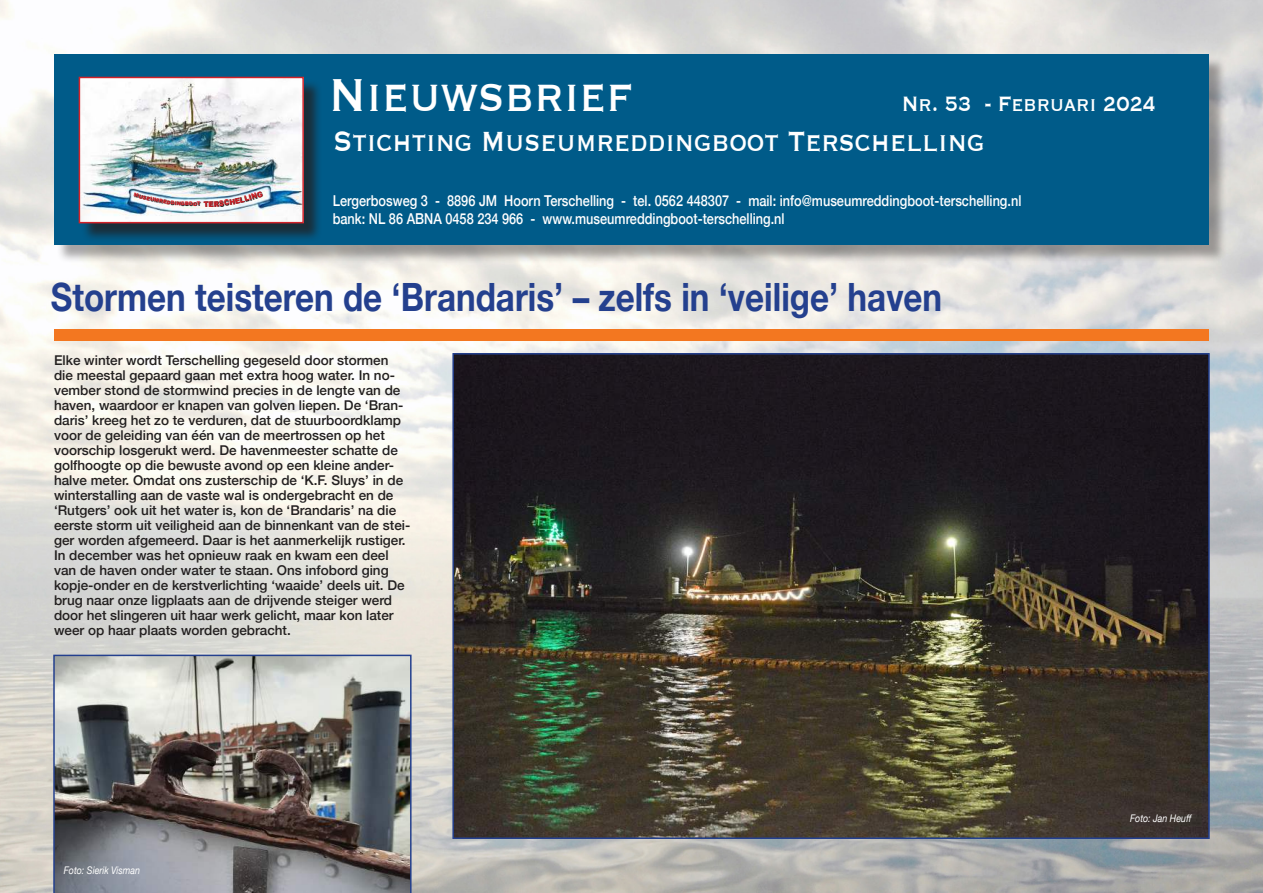
<style>
.page{position:relative;width:1263px;height:893px;background:#fff}
.page>*{position:absolute;margin:0;border:0;box-sizing:border-box;transform-origin:0 0}
.t1{font:60px "Copperplate";color:#fff;scale:.8 1}
.t2{font:700 39px "Helvetica Neue";color:#24408e;scale:.85 1}
.t3{font:36px "Copperplate";color:#fff;scale:.8 1}
.t4{font:27px "Copperplate";color:#fff;scale:.8 1}
.t5{font:500 15px/18px "Helvetica Neue";color:#fff;scale:.85 1}
.t6{font:500 13.5px/15px "Helvetica Neue";color:#221f1f}
.t7{font:italic 10.5px "Helvetica Neue";color:#fff;scale:.85 1}
</style>
<div class="page">
<img style="left:0;top:0;width:1263px;height:893px">
<img style="left:455px;top:356px;width:752px;height:480px">
<div style="left:452px;top:353px;width:758px;height:486px;border:2px solid #24408e"></div>
<div style="left:56px;top:56px;width:1172px;height:208px;background:#221f1f;opacity:.4"></div>
<div style="left:54px;top:54px;width:1155px;height:191px;background:#005b89"></div>
<div style="left:54px;top:329px;width:1155px;height:11px;background:#f37720"></div>
<div style="left:81px;top:79px;width:241px;height:163px;background:#221f1f;opacity:.75"></div>
<img style="left:82px;top:80px;width:219px;height:140px">
<div style="left:79px;top:77px;width:225px;height:146px;border:2px solid #d12229"></div>
<img style="left:53px;top:655px;width:359px;height:238px">
<svg style="left:134px;top:191px;width:129px;height:16px;background:#d8e3e8"></svg>
<h1 class="t1" style="left:329px;top:55px;width:382px">Nieuwsbrief</h1>
<h3 class="t3" style="left:333px;top:118px;width:816px">Stichting Museumreddingboot Terschelling</h3>
<h3 class="t4" style="left:902px;top:86px;width:319px">Nr. 53 - Februari 2024</h3>
<p class="t5" style="left:333px;top:193px;width:812px">Lergerbosweg 3 - 8896 JM Hoorn Terschelling - tel. 0562 448307 - mail: info@museumreddingboot-terschelling.nl bank: NL 86 ABNA 0458 234 966 - www.museumreddingboot-terschelling.nl</p>
<h2 class="t2" style="left:51px;top:283px;width:1050px">Stormen teisteren de ‘Brandaris’ – zelfs in ‘veilige’ haven</h2>
<p class="t6" style="left:54px;top:354px;width:358px">Elke winter wordt Terschelling gegeseld door stormen die meestal gepaard gaan met extra hoog water. In no&shy;vember stond de stormwind precies in de lengte van de haven, waardoor er knapen van golven liepen. De ‘Bran&shy;daris’ kreeg het zo te verduren, dat de stuurboordklamp voor de geleiding van één van de meertrossen op het voorschip losgerukt werd. De havenmeester schatte de golfhoogte op die bewuste avond op een kleine ander&shy;halve meter. Omdat ons zusterschip de ‘K.F. Sluys’ in de winterstalling aan de vaste wal is ondergebracht en de ‘Rutgers’ ook uit het water is, kon de ‘Brandaris’ na die eerste storm uit veiligheid aan de binnenkant van de stei&shy;ger worden afgemeerd. Daar is het aanmerkelijk rustiger.<br>In december was het opnieuw raak en kwam een deel van de haven onder water te staan. Ons infobord ging kopje-onder en de kerstverlichting ‘waaide’ deels uit. De brug naar onze ligplaats aan de drijvende steiger werd door het slingeren uit haar werk gelicht, maar kon later weer op haar plaats worden gebracht.</p>
<p class="t7" style="left:64px;top:867px;width:91px">Foto: Sierik Visman</p>
<p class="t7" style="left:1130px;top:810px;width:74px">Foto: Jan Heu昀昀</p>
</div>
